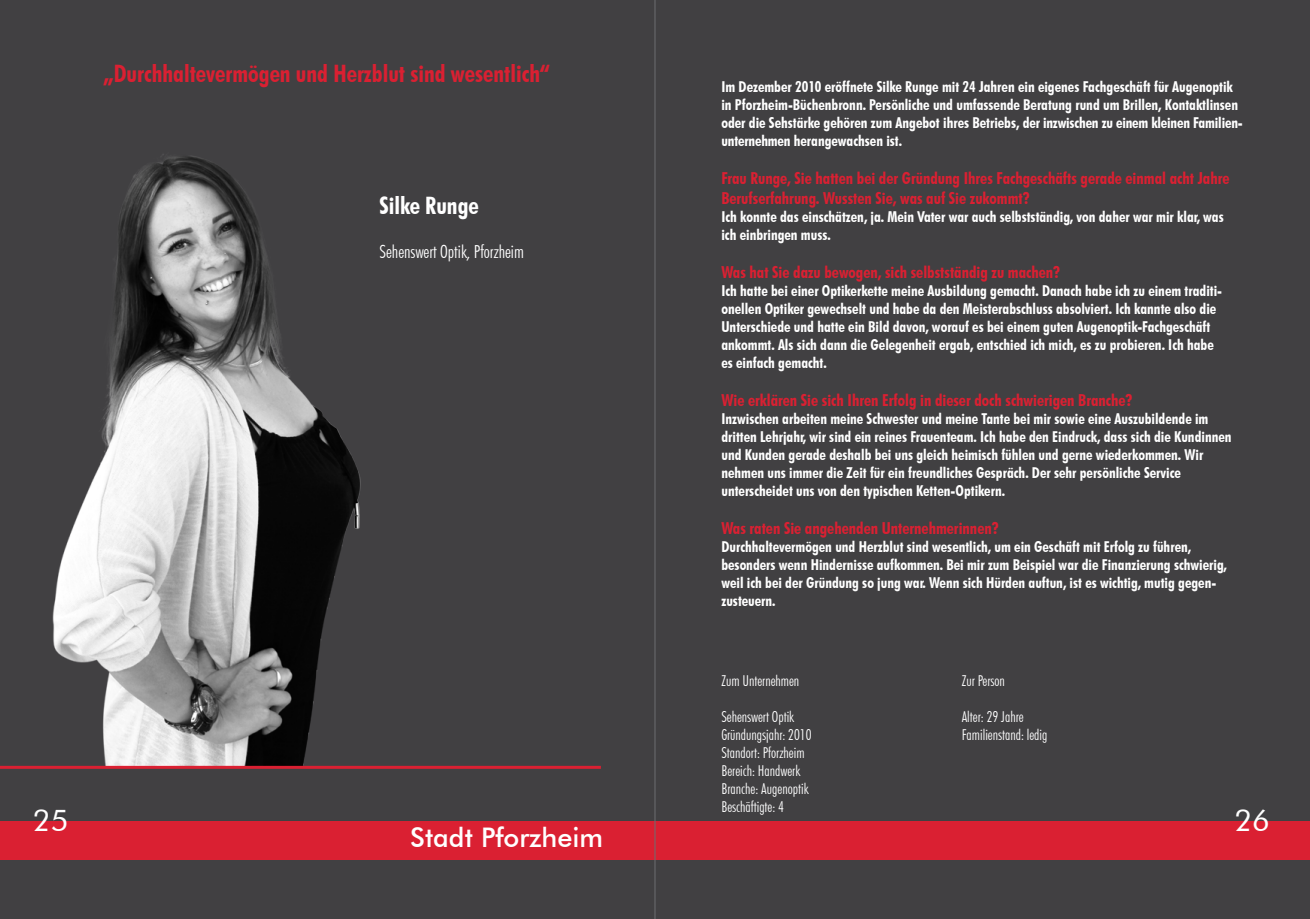
<style>
.page{position:relative;width:1310px;height:919px;background:#fff}
.page>*{position:absolute;margin:0;border:0;box-sizing:border-box;transform-origin:0 0}
.t1{font:30px "Futura BT";color:#fff}
.t2{font:500 27px "Futura BT";color:#fff}
.t3{font:700 condensed 24px "Futura BT";color:#da2032}
.t4{font:700 condensed 24px "Futura BT";color:#fff}
.t5{font:300 condensed 18px "Futura BT";color:#fff}
.t6{font:700 condensed 16.5px/19.8px "Futura BT";color:#da2032}
.t7{font:700 condensed 15px/18px "Futura BT";color:#fff}
.t8{font:300 condensed 15px/18px "Futura BT";color:#fff}
</style>
<div class="page">
<div style="left:0;top:0;width:1310px;height:918px;background:#414042"></div>
<div style="left:0;top:821px;width:1310px;height:38px;background:#da2032"></div>
<img style="left:52px;top:154px;width:309px;height:611px">
<hr style="left:0;top:765px;width:601px;height:3px;background:#da2032">
<hr style="left:655px;top:0;width:1px;height:918px;background:#6d6e71">
<h3 class="t3" style="left:103px;top:59px;width:448px">„Durchhaltevermögen und Herzblut sind wesentlich“</h3>
<h3 class="t4" style="left:379px;top:191px;width:101px">Silke Runge</h3>
<p class="t5" style="left:379px;top:240px;width:146px">Sehenswert Optik, Pforzheim</p>
<p class="t7" style="left:721px;top:78px;width:523px">Im Dezember 2010 eröffnete Silke Runge mit 24 Jahren ein eigenes Fachgeschäft für Augenoptik in Pforzheim-Büchenbronn. Persönliche und umfassende Beratung rund um Brillen, Kontaktlinsen oder die Sehstärke gehören zum Angebot ihres Betriebs, der inzwischen zu einem kleinen Familien&shy;unternehmen herangewachsen ist.</p>
<p class="t6" style="left:721px;top:168px;width:509px">Frau Runge, Sie hatten bei der Gründung Ihres Fachgeschäfts gerade einmal acht Jahre<br>Berufserfahrung. Wussten Sie, was auf Sie zukommt?</p>
<p class="t7" style="left:721px;top:207px;width:504px">Ich konnte das einschätzen, ja. Mein Vater war auch selbstständig, von daher war mir klar, was ich einbringen muss.</p>
<p class="t6" style="left:721px;top:262px;width:340px">Was hat Sie dazu bewogen, sich selbstständig zu machen?</p>
<p class="t7" style="left:721px;top:281px;width:502px">Ich hatte bei einer Optikerkette meine Ausbildung gemacht. Danach habe ich zu einem traditi&shy;onellen Optiker gewechselt und habe da den Meisterabschluss absolviert. Ich kannte also die Unterschiede und hatte ein Bild davon, worauf es bei einem guten Augenoptik-Fachgeschäft ankommt. Als sich dann die Gelegenheit ergab, entschied ich mich, es zu probieren. Ich habe es einfach gemacht.</p>
<p class="t6" style="left:721px;top:389px;width:413px">Wie erklären Sie sich Ihren Erfolg in dieser doch schwierigen Branche?</p>
<p class="t7" style="left:721px;top:409px;width:511px">Inzwischen arbeiten meine Schwester und meine Tante bei mir sowie eine Auszubildende im dritten Lehrjahr, wir sind ein reines Frauenteam. Ich habe den Eindruck, dass sich die Kundinnen und Kunden gerade deshalb bei uns gleich heimisch fühlen und gerne wiederkommen. Wir nehmen uns immer die Zeit für ein freundliches Gespräch. Der sehr persönliche Service unterscheidet uns von den typischen Ketten-Optikern.</p>
<p class="t6" style="left:721px;top:517px;width:279px">Was raten Sie angehenden Unternehmerinnen?</p>
<p class="t7" style="left:721px;top:537px;width:507px">Durchhaltevermögen und Herzblut sind wesentlich, um ein Geschäft mit Erfolg zu führen, besonders wenn Hindernisse aufkommen. Bei mir zum Beispiel war die Finanzierung schwierig, weil ich bei der Gründung so jung war. Wenn sich Hürden auftun, ist es wichtig, mutig gegen&shy;zusteuern.</p>
<p class="t8" style="left:721px;top:671px;width:79px">Zum Unternehmen</p>
<p class="t8" style="left:721px;top:707px;width:92px">Sehenswert Optik<br>Gründungsjahr: 2010<br>Standort: Pforzheim<br>Bereich: Handwerk<br>Branche: Augenoptik<br>Beschäftigte: 4</p>
<p class="t8" style="left:962px;top:671px;width:45px">Zur Person</p>
<p class="t8" style="left:962px;top:707px;width:87px">Alter: 29 Jahre<br>Familienstand: ledig</p>
<h1 class="t1" style="left:33px;top:802px;width:37px">25</h1>
<h1 class="t1" style="left:1234px;top:802px;width:37px">26</h1>
<h2 class="t2" style="left:410px;top:820px;width:194px">Stadt Pforzheim</h2>
</div>
